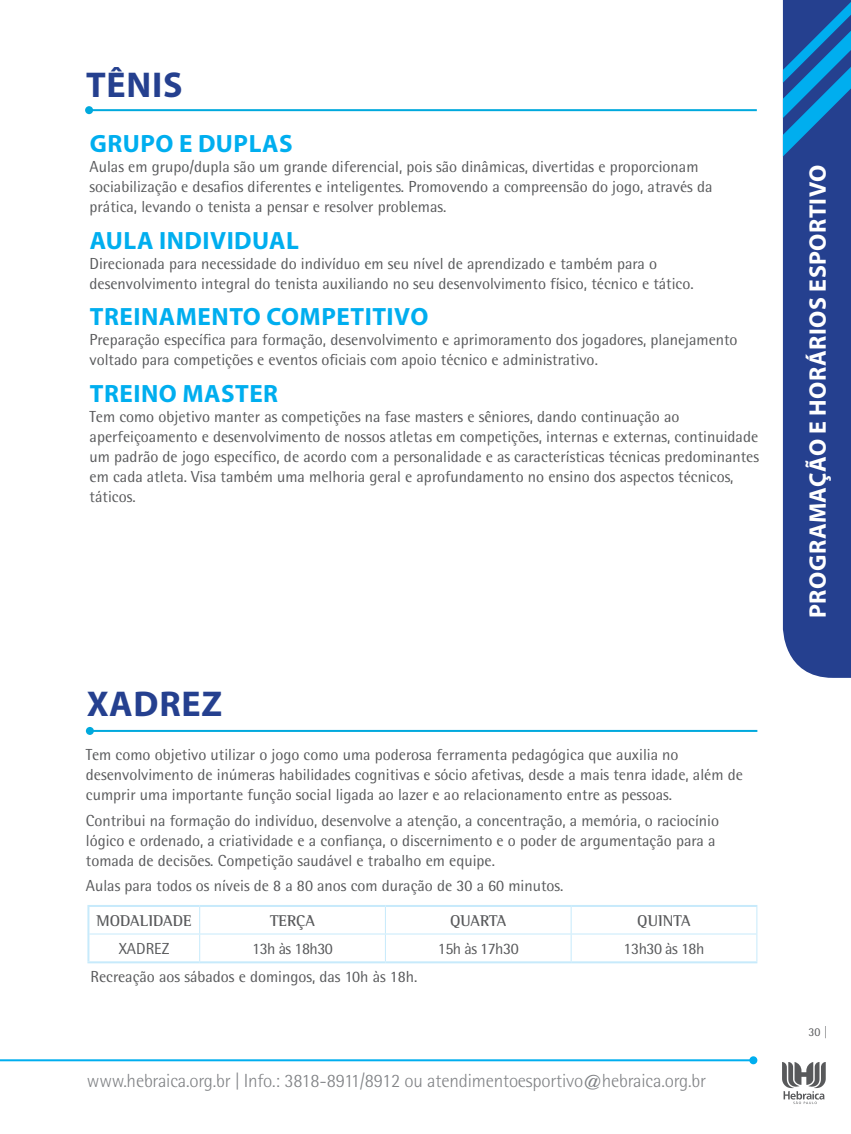
<style>
.page{position:relative;width:851px;height:1134px;background:#fff}
.page>*{position:absolute;margin:0;border:0;box-sizing:border-box;transform-origin:0 0}
.t1{font:700 36px "Myriad Pro";letter-spacing:.02em;color:#25408f}
.t2{font:700 25px "Myriad Pro";letter-spacing:.02em;color:#00aeef}
.t3{font:700 24px "Myriad Pro";letter-spacing:.02em;color:#fff}
.t4{font:300 19px "Rotis Semi Sans Std";letter-spacing:-.01em;color:#808285}
.t5{font:16px/20px "Rotis Semi Sans Std";color:#58595b}
.t6{font:16px "Rotis Semi Sans Std";letter-spacing:-.03em;color:#58595b}
.t7{font:700 16px "Rotis Semi Serif Std";color:#58595b}
.t8{font:12px "Rotis Semi Sans Std";color:#58595b}
</style>
<div class="page">
<svg style="left:782px;top:1062px;width:43px;height:42px"></svg>
<hr style="left:0;top:1059px;width:753px;height:2px;background:#00aeef">
<div style="left:749px;top:1056px;width:8px;height:8px;background:#00aeef;border-radius:50%"></div>
<svg style="left:782px;top:414px;width:68px;height:264px;background:#364f97"></svg>
<svg style="left:782px;top:0;width:68px;height:414px;background:#23509c"></svg>
<hr style="left:89px;top:109px;width:667px;height:2px;background:#00a9dd">
<div style="left:85px;top:106px;width:8px;height:8px;background:#00a9dd;border-radius:50%"></div>
<hr style="left:89px;top:933px;width:111px;height:1px;background:#c7eafb">
<hr style="left:200px;top:933px;width:185px;height:1px;background:#c7eafb">
<svg style="left:199px;top:907px;width:1px;height:54px"></svg>
<hr style="left:385px;top:933px;width:186px;height:1px;background:#c7eafb">
<svg style="left:385px;top:907px;width:1px;height:54px"></svg>
<hr style="left:571px;top:933px;width:186px;height:1px;background:#c7eafb">
<svg style="left:570px;top:907px;width:1px;height:54px"></svg>
<svg style="left:756px;top:907px;width:1px;height:54px"></svg>
<hr style="left:87px;top:905px;width:113px;height:2px;background:#c7eafb">
<hr style="left:87px;top:907px;width:2px;height:27px;background:#c7eafb">
<hr style="left:200px;top:905px;width:185px;height:2px;background:#c7eafb">
<hr style="left:385px;top:905px;width:186px;height:2px;background:#c7eafb">
<hr style="left:571px;top:905px;width:186px;height:2px;background:#c7eafb">
<hr style="left:87px;top:934px;width:2px;height:27px;background:#c7eafb">
<hr style="left:87px;top:961px;width:113px;height:2px;background:#c7eafb">
<hr style="left:200px;top:961px;width:185px;height:2px;background:#c7eafb">
<hr style="left:385px;top:961px;width:186px;height:2px;background:#c7eafb">
<hr style="left:571px;top:961px;width:186px;height:2px;background:#c7eafb">
<hr style="left:90px;top:730px;width:667px;height:2px;background:#00a9dd">
<div style="left:86px;top:727px;width:8px;height:8px;background:#00a9dd;border-radius:50%"></div>
<h1 class="t1" style="left:86px;top:62px;width:98px">TÊNIS</h1>
<h2 class="t2" style="left:90px;top:127px;width:204px">GRUPO E DUPLAS</h2>
<p class="t5" style="left:90px;top:156px;width:624px">Aulas em grupo/dupla são um grande diferencial, pois são dinâmicas, divertidas e proporcionam sociabilização e desafios diferentes e inteligentes. Promovendo a compreensão do jogo, através da prática, levando o tenista a pensar e resolver problemas.</p>
<h2 class="t2" style="left:90px;top:224px;width:210px">AULA INDIVIDUAL</h2>
<p class="t5" style="left:90px;top:253px;width:605px">Direcionada para necessidade do indivíduo em seu nível de aprendizado e também para o desenvolvimento integral do tenista auxiliando no seu desenvolvimento físico, técnico e tático.</p>
<h2 class="t2" style="left:90px;top:301px;width:340px">TREINAMENTO COMPETITIVO</h2>
<p class="t5" style="left:90px;top:330px;width:649px">Preparação específica para formação, desenvolvimento e aprimoramento dos jogadores, planejamento voltado para competições e eventos oficiais com apoio técnico e administrativo.</p>
<h2 class="t2" style="left:90px;top:377px;width:190px">TREINO MASTER</h2>
<p class="t5" style="left:90px;top:406px;width:671px">Tem como objetivo manter as competições na fase masters e sêniores, dando continuação ao aperfeiçoamento e desenvolvimento de nossos atletas em competições, internas e externas, continuidade um padrão de jogo específico, de acordo com a personalidade e as características técnicas predominantes em cada atleta. Visa também uma melhoria geral e aprofundamento no ensino dos aspectos técnicos, táticos.</p>
<h1 class="t1" style="left:87px;top:680px;width:137px">XADREZ</h1>
<p class="t5" style="left:86px;top:745px;width:658px">Tem como objetivo utilizar o jogo como uma poderosa ferramenta pedagógica que auxilia no desenvolvimento de inúmeras habilidades cognitivas e sócio afetivas, desde a mais tenra idade, além de cumprir uma importante função social ligada ao lazer e ao relacionamento entre as pessoas.</p>
<p class="t5" style="left:86px;top:810px;width:634px">Contribui na formação do indivíduo, desenvolve a atenção, a concentração, a memória, o raciocínio lógico e ordenado, a criatividade e a confiança, o discernimento e o poder de argumentação para a tomada de decisões. Competição saudável e trabalho em equipe.</p>
<p class="t5" style="left:86px;top:876px;width:479px">Aulas para todos os níveis de 8 a 80 anos com duração de 30 a 60 minutos.</p>
<p class="t7" style="left:96px;top:911px;width:97px">MODALIDADE</p>
<p class="t7" style="left:270px;top:911px;width:46px">TERÇA</p>
<p class="t7" style="left:450px;top:911px;width:58px">QUARTA</p>
<p class="t7" style="left:637px;top:911px;width:55px">QUINTA</p>
<p class="t5" style="left:119px;top:938px;width:52px">XADREZ</p>
<p class="t6" style="left:252px;top:939px;width:82px">13h às 18h30</p>
<p class="t6" style="left:438px;top:939px;width:82px">15h às 17h30</p>
<p class="t6" style="left:623px;top:939px;width:82px">13h30 às 18h</p>
<p class="t5" style="left:90px;top:966px;width:328px">Recreação aos sábados e domingos, das 10h às 18h.</p>
<p class="t4" style="left:87px;top:1069px;width:620px">www.hebraica.org.br | Info.: 3818-8911/8912 ou atendimentoesportivo@hebraica.org.br</p>
<h3 class="t3" style="left:801px;top:618px;width:455px;rotate:-90deg">PROGRAMAÇÃO E HORÁRIOS ESPORTIVO</h3>
<p class="t8" style="left:808px;top:1025px;width:21px">30 |</p>
</div>
